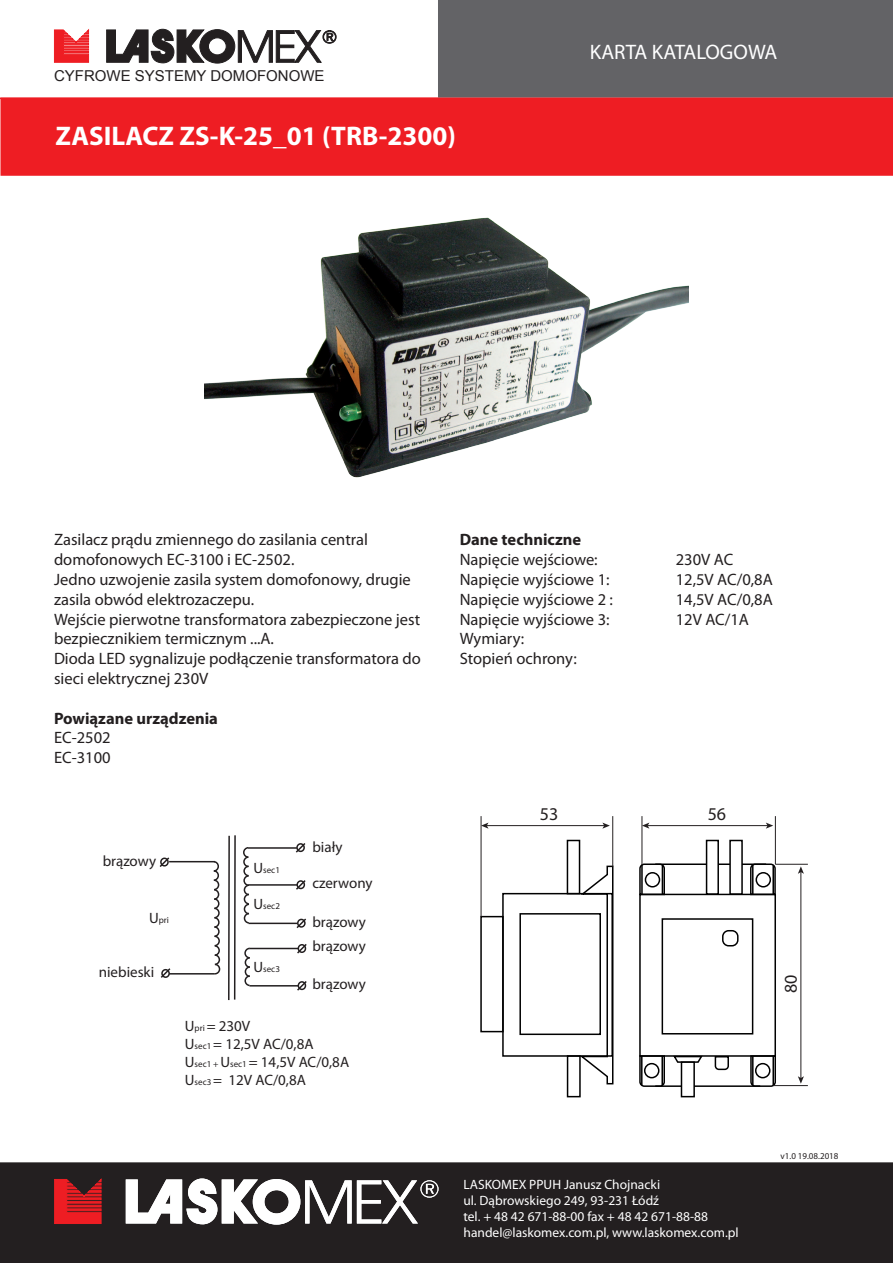
<style>
.page{position:relative;width:893px;height:1263px;background:#fff}
.page>*{position:absolute;margin:0;border:0;box-sizing:border-box;transform-origin:0 0}
.t1{font:700 27px "Myriad Pro";color:#fff}
.t2{font:21px "Myriad Pro";color:#fff}
.t3{font:18px "Myriad Pro";color:#231f20}
.t4{font:16.5px/19.8px "Myriad Pro";color:#231f20}
.t5{font:700 16.5px "Myriad Pro";color:#231f20}
.t6{font:15px/18px "Myriad Pro";color:#231f20}
.t7{font:15px "Arial";color:#231f20}
.t8{font:13.5px/16.2px "Myriad Pro";color:#fff}
.t9{font:9px "Myriad Pro";color:#231f20}
.s1{font-size:15px}
.s2{font-size:9px}
</style>
<div class="page">
<svg style="left:54px;top:30px;width:35px;height:33px"></svg>
<svg style="left:106px;top:29px;width:230px;height:34px"></svg>
<div style="left:439px;top:1px;width:453px;height:96px;background:#636366"></div>
<div style="left:438px;top:0;width:455px;height:98px;border:2px solid #636366"></div>
<div style="left:1px;top:98px;width:891px;height:77px;background:#ee1d23"></div>
<div style="left:0;top:98px;width:893px;height:78px;border:2px solid #ee1d23"></div>
<div style="left:1px;top:1163px;width:891px;height:99px;background:#231f20"></div>
<div style="left:0;top:1162px;width:893px;height:101px;border:2px solid #231f20"></div>
<svg style="left:54px;top:1179px;width:48px;height:45px;background:#be1d22"></svg>
<svg style="left:126px;top:1178px;width:312px;height:47px"></svg>
<img style="left:205px;top:173px;width:483px;height:305px">
<svg style="left:749px;top:863px;width:27px;height:31px"></svg>
<hr style="left:772px;top:865px;width:2px;height:29px;background:#000">
<svg style="left:639px;top:863px;width:27px;height:31px"></svg>
<svg style="left:639px;top:1057px;width:26px;height:30px"></svg>
<svg style="left:674px;top:1057px;width:28px;height:7px"></svg>
<svg style="left:714px;top:1057px;width:15px;height:14px"></svg>
<svg style="left:750px;top:1057px;width:27px;height:30px"></svg>
<div style="left:639px;top:894px;width:137px;height:163px;border:2px solid #000"></div>
<div style="left:662px;top:918px;width:91px;height:116px;border:2px solid #000"></div>
<div style="left:722px;top:930px;width:16px;height:16px;border:2px solid #000;border-radius:6px"></div>
<hr style="left:655px;top:1085px;width:105px;height:2px;background:#000">
<div style="left:681px;top:1062px;width:13px;height:35px;background:#fff"></div>
<div style="left:681px;top:1061px;width:14px;height:36px;border:2px solid #000"></div>
<hr style="left:655px;top:863px;width:111px;height:2px;background:#000">
<div style="left:707px;top:840px;width:11px;height:54px;background:#fff"></div>
<div style="left:706px;top:840px;width:13px;height:55px;border:2px solid #000"></div>
<div style="left:730px;top:840px;width:12px;height:54px;background:#fff"></div>
<div style="left:729px;top:840px;width:14px;height:55px;border:2px solid #000"></div>
<svg style="left:577px;top:865px;width:37px;height:220px"></svg>
<div style="left:502px;top:893px;width:111px;height:164px;border:2px solid #000"></div>
<div style="left:519px;top:913px;width:82px;height:122px;border:2px solid #000"></div>
<div style="left:480px;top:916px;width:24px;height:116px;border:2px solid #000"></div>
<div style="left:567px;top:840px;width:13px;height:54px;border:2px solid #000"></div>
<div style="left:567px;top:1055px;width:14px;height:42px;border:2px solid #000"></div>
<hr style="left:642px;top:816px;width:1px;height:49px;background:#231f20">
<hr style="left:775px;top:816px;width:1px;height:48px;background:#231f20">
<hr style="left:612px;top:816px;width:1px;height:50px;background:#231f20">
<hr style="left:481px;top:816px;width:1px;height:101px;background:#231f20">
<hr style="left:775px;top:864px;width:33px;height:1px;background:#231f20">
<hr style="left:773px;top:1085px;width:35px;height:1px;background:#231f20">
<hr style="left:486px;top:825px;width:119px;height:1px;background:#231f20">
<svg style="left:481px;top:822px;width:7px;height:7px"></svg>
<svg style="left:602px;top:822px;width:8px;height:7px"></svg>
<hr style="left:647px;top:825px;width:121px;height:1px;background:#231f20">
<svg style="left:642px;top:822px;width:7px;height:7px"></svg>
<svg style="left:766px;top:822px;width:7px;height:7px"></svg>
<hr style="left:800px;top:872px;width:1px;height:206px;background:#231f20">
<svg style="left:798px;top:866px;width:6px;height:8px"></svg>
<svg style="left:798px;top:1076px;width:6px;height:8px"></svg>
<hr style="left:169px;top:861px;width:46px;height:1px;background:#231f20">
<hr style="left:169px;top:973px;width:46px;height:1px;background:#231f20">
<svg style="left:159px;top:857px;width:12px;height:10px"></svg>
<svg style="left:160px;top:968px;width:12px;height:10px"></svg>
<svg style="left:295px;top:843px;width:11px;height:10px"></svg>
<svg style="left:296px;top:880px;width:10px;height:10px"></svg>
<svg style="left:295px;top:918px;width:11px;height:10px"></svg>
<svg style="left:295px;top:944px;width:12px;height:10px"></svg>
<svg style="left:295px;top:981px;width:12px;height:10px"></svg>
<hr style="left:248px;top:847px;width:49px;height:2px;background:#231f20">
<hr style="left:248px;top:884px;width:49px;height:2px;background:#231f20">
<hr style="left:249px;top:923px;width:48px;height:1px;background:#231f20">
<hr style="left:249px;top:948px;width:49px;height:1px;background:#231f20">
<hr style="left:249px;top:985px;width:49px;height:1px;background:#231f20">
<svg style="left:212px;top:860px;width:9px;height:115px"></svg>
<hr style="left:228px;top:836px;width:2px;height:164px;background:#231f20">
<hr style="left:234px;top:835px;width:2px;height:164px;background:#231f20">
<svg style="left:243px;top:847px;width:8px;height:77px"></svg>
<svg style="left:244px;top:947px;width:7px;height:40px"></svg>
<p class="t7" style="left:54px;top:66px;width:272px">CYFROWE SYSTEMY DOMOFONOWE</p>
<h1 class="t1" style="left:56px;top:118px;width:402px">ZASILACZ ZS-K-25_01 (TRB-2300)</h1>
<p class="t2" style="left:590px;top:39px;width:189px">KARTA KATALOGOWA</p>
<p class="t4" style="left:54px;top:530px;width:368px">Zasilacz prądu zmiennego do zasilania central domofonowych EC-3100 i EC-2502.<br>Jedno uzwojenie zasila system domofonowy, drugie zasila obwód elektrozaczepu.<br>Wejście pierwotne transformatora zabezpieczone jest bezpiecznikiem termicznym ...A.<br>Dioda LED sygnalizuje podłączenie transformatora do sieci elektrycznej 230V</p>
<p class="t5" style="left:54px;top:707px;width:166px">Powiązane urządzenia</p>
<p class="t4" style="left:54px;top:728px;width:58px">EC-2502<br>EC-3100</p>
<p class="t6" style="left:103px;top:852px;width:55px">brązowy</p>
<p class="t9" style="left:149px;top:914px;width:21px"><span class="s1">U</span>pri</p>
<p class="t6" style="left:99px;top:963px;width:57px">niebieski</p>
<p class="t9" style="left:254px;top:864px;width:28px"><span class="s1">U</span>sec1</p>
<p class="t9" style="left:254px;top:900px;width:28px"><span class="s1">U</span>sec2</p>
<p class="t9" style="left:254px;top:963px;width:28px"><span class="s1">U</span>sec3</p>
<p class="t6" style="left:312px;top:838px;width:31px">biały</p>
<p class="t6" style="left:312px;top:874px;width:62px">czerwony</p>
<p class="t6" style="left:312px;top:912px;width:55px">brązowy</p>
<p class="t6" style="left:312px;top:936px;width:55px">brązowy</p>
<p class="t6" style="left:312px;top:975px;width:55px">brązowy</p>
<p class="t6" style="left:185px;top:1017px;width:166px">U<span class="s2">pri</span> = 230V<br>U<span class="s2">sec1</span> = 12,5V AC/0,8A<br>U<span class="s2">sec1 +</span> U<span class="s2">sec1</span> = 14,5V AC/0,8A<br>U<span class="s2">sec3</span> = 12V AC/0,8A</p>
<p class="t5" style="left:460px;top:529px;width:123px">Dane techniczne</p>
<p class="t4" style="left:460px;top:549px;width:139px">Napięcie wejściowe:</p>
<p class="t4" style="left:676px;top:549px;width:59px">230V AC</p>
<p class="t4" style="left:460px;top:569px;width:151px">Napięcie wyjściowe 1:</p>
<p class="t4" style="left:676px;top:569px;width:99px">12,5V AC/0,8A</p>
<p class="t4" style="left:460px;top:589px;width:155px">Napięcie wyjściowe 2 :</p>
<p class="t4" style="left:676px;top:589px;width:99px">14,5V AC/0,8A</p>
<p class="t4" style="left:460px;top:609px;width:151px">Napięcie wyjściowe 3:</p>
<p class="t4" style="left:676px;top:609px;width:75px">12V AC/1A</p>
<p class="t4" style="left:460px;top:629px;width:119px">Wymiary:<br>Stopień ochrony:</p>
<p class="t3" style="left:540px;top:803px;width:20px">53</p>
<p class="t3" style="left:708px;top:803px;width:20px">56</p>
<p class="t3" style="left:780px;top:993px;width:20px;rotate:-90deg">80</p>
<p class="t8" style="left:463px;top:1176px;width:277px">LASKOMEX PPUH Janusz Chojnacki<br>ul. Dąbrowskiego 249, 93-231 Łódź<br>tel. + 48 42 671-88-00 fax + 48 42 671-88-88 handel@laskomex.com.pl, www.laskomex.com.pl</p>
<p class="t9" style="left:780px;top:1151px;width:59px">v1.0 19.08.2018</p>
</div>
